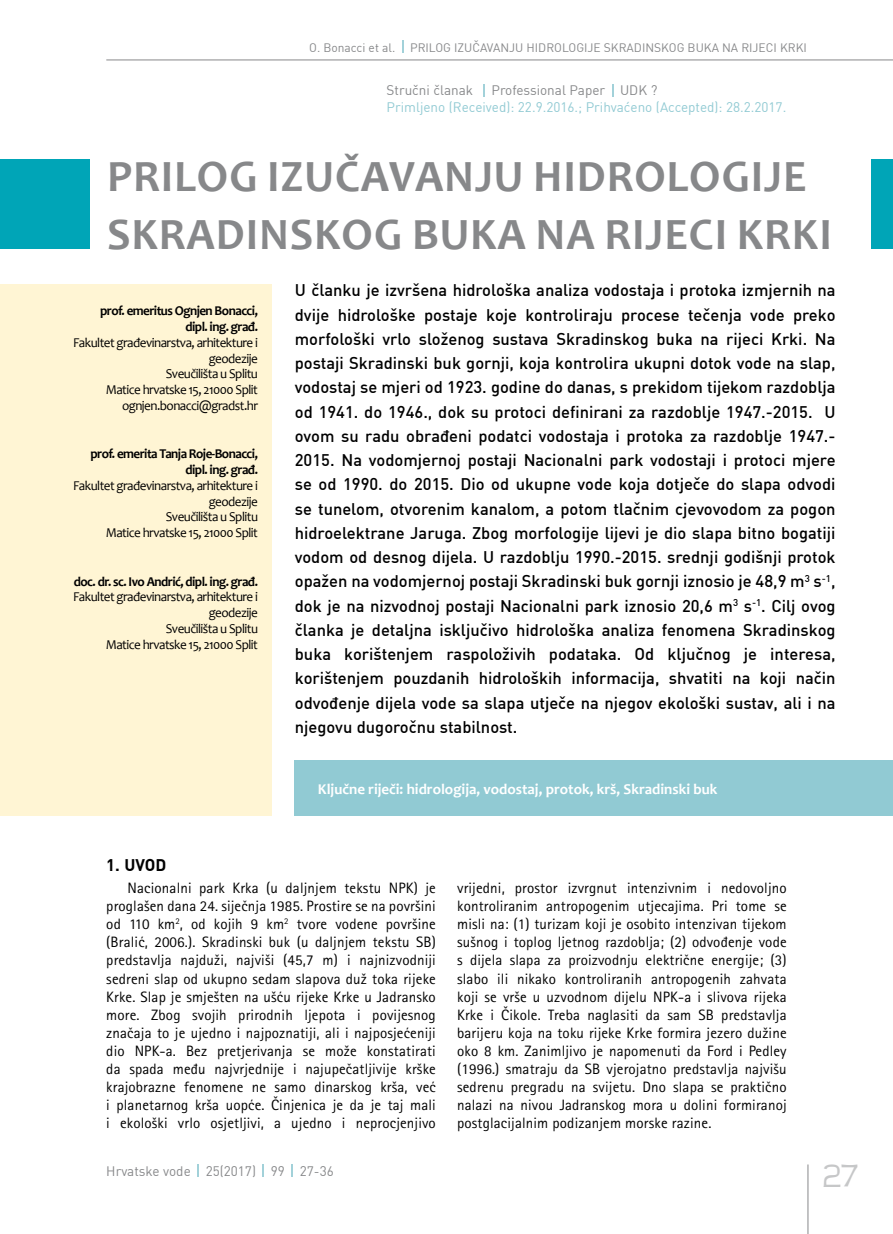
<style>
.page{position:relative;width:893px;height:1234px;background:#fff}
.page>*{position:absolute;margin:0;border:0;box-sizing:border-box;transform-origin:0 0}
.t1{font:700 45px/57px "Candara";letter-spacing:.02em;color:#87888a}
.t2{font:300 36px "Teen";color:#c6c7c8}
.t3{font:700 16.5px/24.2px "DINLT";color:#000;text-align:justify}
.t4{font:700 16.5px "DIN";color:#000}
.t5{font:15px/18px "Rotis Sans Serifklemy";letter-spacing:.01em;color:#000;text-align:justify}
.t6{font:700 15px "Candara";color:#fff}
.t7{font:13.5px/15.8px "Candara";letter-spacing:-.04em;color:#000;text-align:right}
.t8{font:700 13.5px/15.8px "Candara";letter-spacing:-.04em;color:#000;text-align:right}
.t9{font:13.5px "DIN";color:#91cad3}
.t10{font:13.5px "DIN";color:#87888a}
.t11{font:12px "DIN";color:#87888a}
</style>
<div class="page">
<hr style="left:808px;top:1164px;width:1px;height:69px;background:#87888a">
<hr style="left:106px;top:60px;width:787px;height:1px;background:#87888a">
<svg style="left:198px;top:1164px;width:1px;height:12px"></svg>
<svg style="left:263px;top:1164px;width:1px;height:12px"></svg>
<svg style="left:292px;top:1164px;width:1px;height:12px"></svg>
<svg style="left:402px;top:40px;width:1px;height:13px"></svg>
<div style="left:0;top:284px;width:271px;height:531px;background:#fff5d4"></div>
<div style="left:872px;top:159px;width:21px;height:89px;background:#00a5b7"></div>
<div style="left:0;top:159px;width:89px;height:89px;background:#00a5b7"></div>
<div style="left:295px;top:759px;width:598px;height:56px;background:#91cad3"></div>
<svg style="left:483px;top:84px;width:2px;height:13px"></svg>
<svg style="left:612px;top:84px;width:1px;height:13px"></svg>
<p class="t11" style="left:309px;top:39px;width:499px">O. Bonacci et al. Prilog izučavanju hidrologije Skradinskog buka na rijeci Krki</p>
<p class="t10" style="left:387px;top:81px;width:88px">Stručni članak</p>
<p class="t10" style="left:491px;top:81px;width:132px">Professional Paper UDK</p>
<p class="t10" style="left:651px;top:81px;width:8px">?</p>
<p class="t9" style="left:387px;top:98px;width:401px">Primljeno (Received): 22.9.2016.; Prihvaćeno (Accepted): 28.2.2017.</p>
<h1 class="t1" style="left:107px;top:148px;width:726px">Prilog izučavanju hidrologije<br>Skradinskog buka na rijeci Krki</h1>
<p class="t8" style="left:100px;top:303px;width:159px">prof. emeritus Ognjen Bonacci, dipl. ing. građ.</p>
<p class="t7" style="left:73px;top:334px;width:186px">Fakultet građevinarstva, arhitekture i geodezije<br>Sveučilišta u Splitu<br>Matice hrvatske 15, 21000 Split ognjen.bonacci@gradst.hr</p>
<p class="t8" style="left:90px;top:446px;width:169px">prof. emerita Tanja Roje-Bonacci, dipl. ing. građ.</p>
<p class="t7" style="left:73px;top:477px;width:186px">Fakultet građevinarstva, arhitekture i geodezije<br>Sveučilišta u Splitu<br>Matice hrvatske 15, 21000 Split</p>
<p class="t8" style="left:74px;top:573px;width:186px">doc. dr. sc. Ivo Andrić, dipl. ing. građ.</p>
<p class="t7" style="left:73px;top:589px;width:186px">Fakultet građevinarstva, arhitekture i geodezije<br>Sveučilišta u Splitu<br>Matice hrvatske 15, 21000 Split</p>
<p class="t3" style="left:295px;top:277px;width:542px">U članku je izvršena hidrološka analiza vodostaja i protoka izmjernih na dvije hidrološke postaje koje kontroliraju procese tečenja vode preko morfološki vrlo složenog sustava Skradinskog buka na rijeci Krki. Na postaji Skradinski buk gornji, koja kontrolira ukupni dotok vode na slap, vodostaj se mjeri od 1923. godine do danas, s prekidom tijekom razdoblja od 1941. do 1946., dok su protoci definirani za razdoblje 1947.-2015. U ovom su radu obrađeni podatci vodostaja i protoka za razdoblje 1947.- 2015. Na vodomjernoj postaji Nacionalni park vodostaji i protoci mjere se od 1990. do 2015. Dio od ukupne vode koja dotječe do slapa odvodi se tunelom, otvorenim kanalom, a potom tlačnim cjevovodom za pogon hidroelektrane Jaruga. Zbog morfologije lijevi je dio slapa bitno bogatiji vodom od desnog dijela. U razdoblju 1990.-2015. srednji godišnji protok opažen na vodomjernoj postaji Skradinski buk gornji iznosio je 48,9 m<sup>3</sup> s<sup>-1</sup>, dok je na nizvodnoj postaji Nacionalni park iznosio 20,6 m<sup>3</sup> s<sup>-1</sup>. Cilj ovog članka je detaljna isključivo hidrološka analiza fenomena Skradinskog buka korištenjem raspoloživih podataka. Od ključnog je interesa, korištenjem pouzdanih hidroloških informacija, shvatiti na koji način odvođenje dijela vode sa slapa utječe na njegov ekološki sustav, ali i na njegovu dugoročnu stabilnost.</p>
<p class="t6" style="left:318px;top:779px;width:401px">Ključne riječi: hidrologija, vodostaj, protok, krš, Skradinski buk</p>
<p class="t4" style="left:106px;top:853px;width:62px">1. UVOD</p>
<p class="t5" style="left:106px;top:879px;width:331px;text-indent:21px">Nacionalni park Krka (u daljnjem tekstu NPK) je proglašen dana 24. siječnja 1985. Prostire se na površini od 110 km<sup>2</sup>, od kojih 9 km<sup>2</sup> tvore vodene površine (Bralić, 2006.). Skradinski buk (u daljnjem tekstu SB) predstavlja najduži, najviši (45,7 m) i najnizvodniji sedreni slap od ukupno sedam slapova duž toka rijeke Krke. Slap je smješten na ušću rijeke Krke u Jadransko more. Zbog svojih prirodnih ljepota i povijesnog značaja to je ujedno i najpoznatiji, ali i najposjećeniji dio NPK-a. Bez pretjerivanja se može konstatirati da spada među najvrjednije i najupečatljivije krške krajobrazne fenomene ne samo dinarskog krša, već i planetarnog krša uopće. Činjenica je da je taj mali i ekološki vrlo osjetljivi, a ujedno i neprocjenjivo</p>
<p class="t5" style="left:457px;top:879px;width:331px">vrijedni, prostor izvrgnut intenzivnim i nedovoljno kontroliranim antropogenim utjecajima. Pri tome se misli na: (1) turizam koji je osobito intenzivan tijekom sušnog i toplog ljetnog razdoblja; (2) odvođenje vode s dijela slapa za proizvodnju električne energije; (3) slabo ili nikako kontroliranih antropogenih zahvata koji se vrše u uzvodnom dijelu NPK-a i slivova rijeka Krke i Čikole. Treba naglasiti da sam SB predstavlja barijeru koja na toku rijeke Krke formira jezero dužine oko 8 km. Zanimljivo je napomenuti da Ford i Pedley (1996.) smatraju da SB vjerojatno predstavlja najvišu sedrenu pregradu na svijetu. Dno slapa se praktično nalazi na nivou Jadranskog mora u dolini formiranoj postglacijalnim podizanjem morske razine.</p>
<p class="t10" style="left:106px;top:1161px;width:229px">Hrvatske vode 25(2017) 99 27-36</p>
<h2 class="t2" style="left:821px;top:1156px;width:39px">27</h2>
</div>
